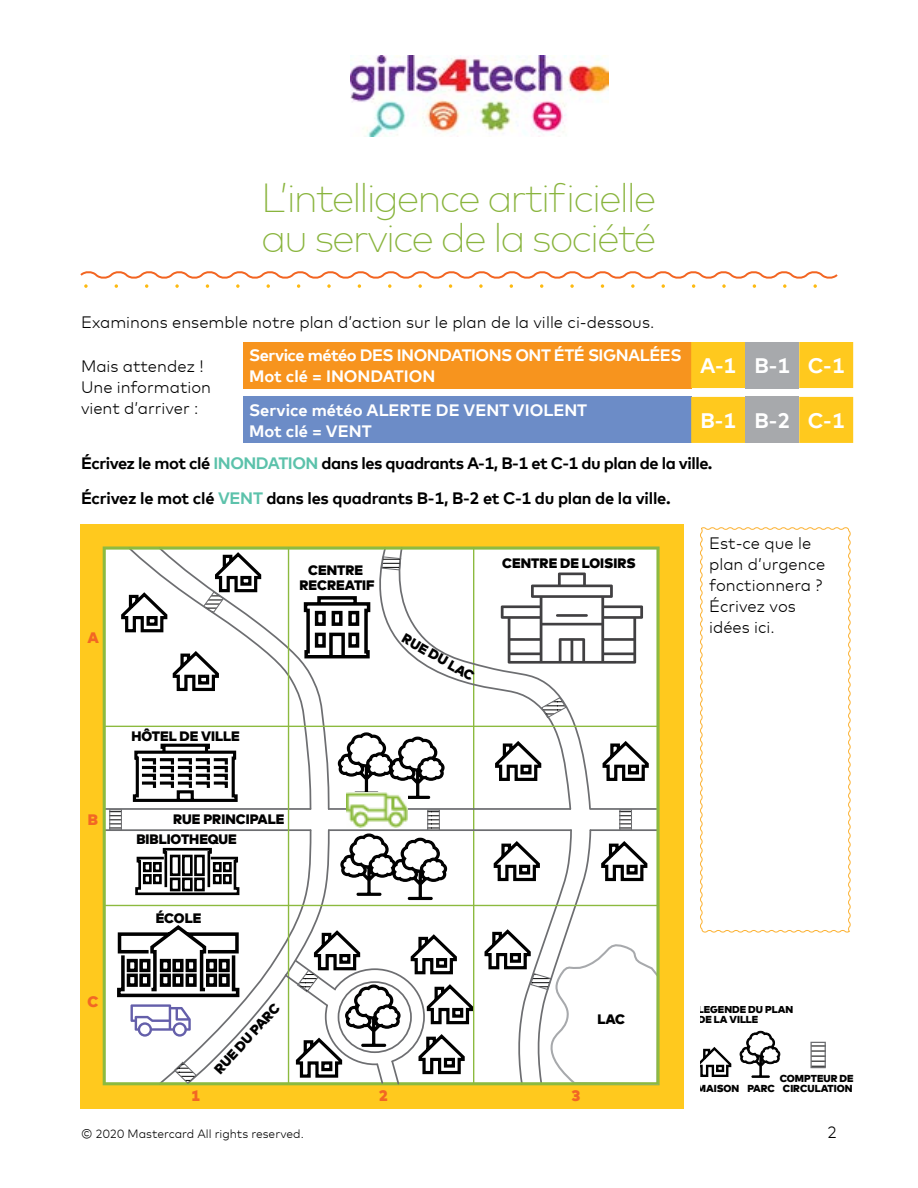
<style>
.page{position:relative;width:918px;height:1188px;background:#fff}
.page>*{position:absolute;margin:0;border:0;box-sizing:border-box;transform-origin:0 0}
.t1{font:200 40.5px/40.5px "Mark Offc For MC";letter-spacing:-.05em;color:#89b43d}
.t2{font:700 21px "Mark Offc For MC";color:#fff}
.t3{font:300 16.5px/21px "Mark Offc For MC";color:#000}
.t4{font:700 16.5px/34.5px "Mark Offc For MC";letter-spacing:-.03em;color:#000}
.t5{font:700 16.5px/21px "Mark Offc For MC";letter-spacing:-.03em;color:#fff}
.t6{font:700 16.5px/21px "Mark Offc For MC";letter-spacing:-.005em;color:#fff}
.t7{font:900 15.15px "Mark Offc For MC";color:#f26724}
.t8{font:900 13.65px/15.1px "Mark Offc For MC";color:#000;text-align:center}
.t9{font:300 12px "Mark Offc For MC";color:#000}
.t10{font:900 10.05px/10.1px "Mark Offc For MC";color:#000;text-align:center}
.s1{color:#5cc2ab}
</style>
<div class="page">
<img style="left:351px;top:56px;width:257px;height:81px">
<div style="left:80px;top:524px;width:604px;height:585px;background:#ffc91e"></div>
<svg style="left:103px;top:547px;width:556px;height:538px;background:#e7e9e5"></svg>
<svg style="left:202px;top:550px;width:62px;height:64px;background:#cbcbcb"></svg>
<svg style="left:621px;top:811px;width:9px;height:17px"></svg>
<div style="left:619px;top:809px;width:13px;height:22px;border:1px solid #6d6e71"></div>
<svg style="left:429px;top:812px;width:9px;height:16px"></svg>
<div style="left:427px;top:810px;width:13px;height:21px;border:1px solid #6d6e71"></div>
<svg style="left:111px;top:811px;width:9px;height:18px"></svg>
<div style="left:109px;top:809px;width:13px;height:22px;border:1px solid #6d6e71"></div>
<svg style="left:483px;top:828px;width:177px;height:258px;background:#ebece7"></svg>
<svg style="left:540px;top:696px;width:27px;height:23px"></svg>
<svg style="left:381px;top:556px;width:21px;height:15px"></svg>
<svg style="left:80px;top:271px;width:758px;height:17px"></svg>
<svg style="left:700px;top:527px;width:151px;height:406px"></svg>
<div style="left:243px;top:342px;width:448px;height:46px;background:#f7941e"></div>
<div style="left:691px;top:342px;width:162px;height:46px;background:#ffc91e"></div>
<div style="left:745px;top:342px;width:54px;height:46px;background:#a7a9ac"></div>
<div style="left:243px;top:397px;width:448px;height:46px;background:#6c8cc7"></div>
<div style="left:691px;top:397px;width:162px;height:46px;background:#ffc91e"></div>
<div style="left:745px;top:397px;width:54px;height:46px;background:#a7a9ac"></div>
<svg style="left:115px;top:828px;width:361px;height:258px;background:#d6d7d4"></svg>
<svg style="left:701px;top:1030px;width:80px;height:48px"></svg>
<svg style="left:812px;top:1045px;width:12px;height:21px"></svg>
<div style="left:810px;top:1042px;width:16px;height:26px;border:1px solid #6d6e71"></div>
<img style="left:346px;top:793px;width:62px;height:34px">
<h1 class="t1" style="left:261px;top:174px;width:397px">L’intelligence artificielle au service de la société</h1>
<p class="t3" style="left:81px;top:310px;width:575px">Examinons ensemble notre plan d’action sur le plan de la ville ci-dessous.</p>
<p class="t3" style="left:81px;top:354px;width:132px">Mais attendez !<br>Une information vient d’arriver :</p>
<p class="t5" style="left:249px;top:343px;width:434px">Service météo DES INONDATIONS ONT ÉTÉ SIGNALÉES<br>Mot clé = INONDATION</p>
<p class="t2" style="left:700px;top:350px;width:146px">A-1 B-1 C-1</p>
<p class="t6" style="left:249px;top:398px;width:340px">Service météo ALERTE DE VENT VIOLENT<br>Mot clé = VENT</p>
<p class="t2" style="left:700px;top:405px;width:146px">B-1 B-2 C-1</p>
<p class="t4" style="left:81px;top:445px;width:633px">Écrivez le mot clé <span class="s1">INONDATION</span> dans les quadrants A-1, B-1 et C-1 du plan de la ville.<br>Écrivez le mot clé <span class="s1">VENT</span> dans les quadrants B-1, B-2 et C-1 du plan de la ville.</p>
<p class="t7" style="left:87px;top:626px;width:13px">A</p>
<p class="t7" style="left:88px;top:808px;width:12px">B</p>
<p class="t7" style="left:88px;top:990px;width:13px">C</p>
<p class="t8" style="left:131px;top:728px;width:110px">HÔTEL DE VILLE</p>
<p class="t8" style="left:299px;top:562px;width:77px">CENTRE<br>RECREATIF</p>
<p class="t8" style="left:408px;top:630px;width:82px;rotate:30deg">RUE DU LAC</p>
<p class="t8" style="left:502px;top:554px;width:135px">CENTRE DE LOISIRS</p>
<p class="t8" style="left:173px;top:811px;width:113px">RUE PRINCIPALE</p>
<p class="t8" style="left:136px;top:831px;width:102px">BIBLIOTHEQUE</p>
<p class="t8" style="left:156px;top:909px;width:47px">ÉCOLE</p>
<p class="t8" style="left:210px;top:1066px;width:92px;rotate:-48deg">RUE DU PARC</p>
<p class="t8" style="left:597px;top:1011px;width:29px">LAC</p>
<p class="t7" style="left:191px;top:1084px;width:11px">1</p>
<p class="t7" style="left:379px;top:1084px;width:11px">2</p>
<p class="t7" style="left:571px;top:1084px;width:11px">3</p>
<p class="t3" style="left:709px;top:532px;width:118px">Est-ce que le plan d’urgence fonctionnera ?<br>Écrivez vos idées ici.</p>
<p class="t10" style="left:698px;top:1003px;width:97px;text-align:left">LÉGENDE DU PLAN<br>DE LA VILLE</p>
<p class="t10" style="left:697px;top:1083px;width:80px">MAISON PARC</p>
<p class="t10" style="left:780px;top:1072px;width:75px">COMPTEUR DE<br>CIRCULATION</p>
<p class="t9" style="left:81px;top:1125px;width:224px">© 2020 Mastercard All rights reserved.</p>
<p class="t3" style="left:827px;top:1120px;width:11px">2</p>
</div>
